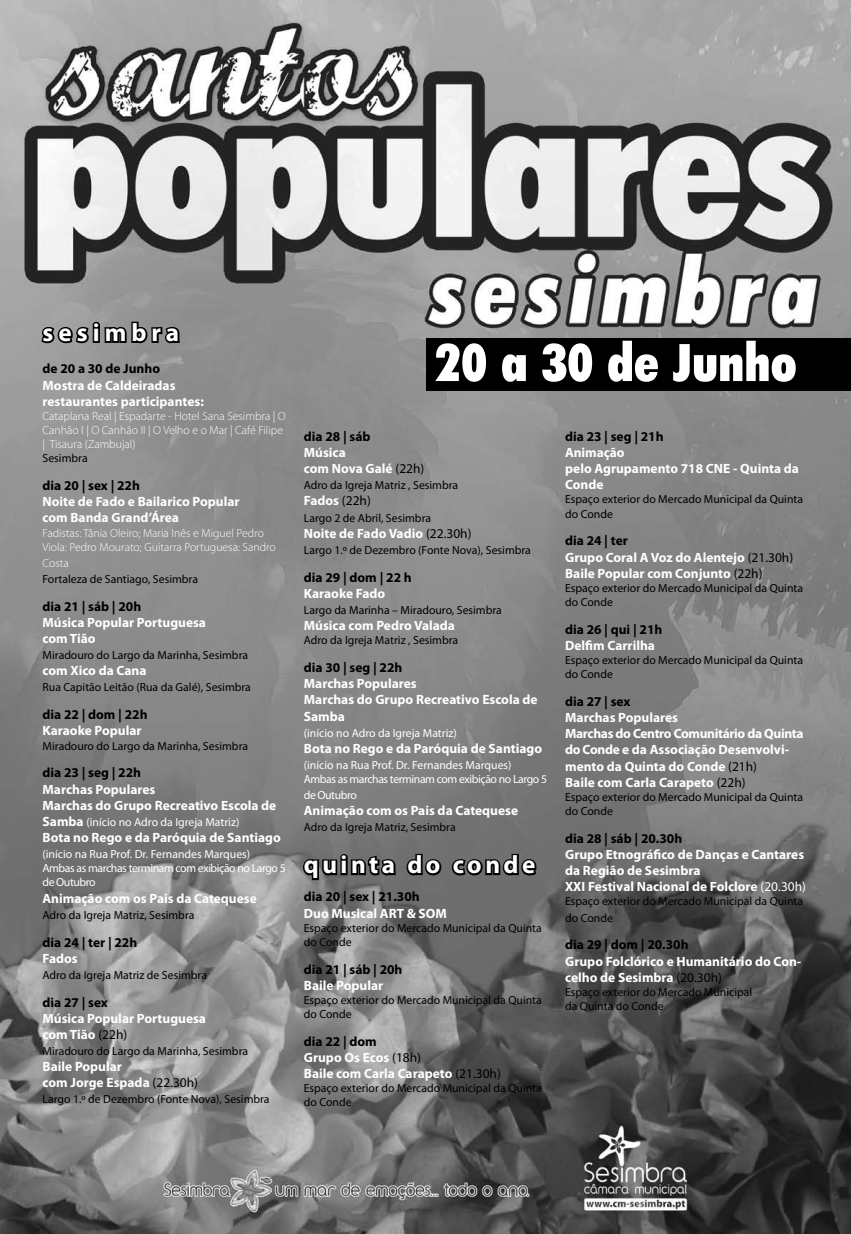
<style>
.page{position:relative;width:851px;height:1234px;background:#fff}
.page>*{position:absolute;margin:0;border:0;box-sizing:border-box;transform-origin:0 0}
.t1{font:900 condensed 51.9px "Futura BT";letter-spacing:.01em;color:#fff}
.t2{font:700 25.2px "Myriad Pro";letter-spacing:.14em;color:#fff}
.t3{font:700 25.2px "Myriad Pro";letter-spacing:.2em;color:#fff}
.t4{font:700 13.5px/16px "Myriad Pro";color:#fff}
.t5{font:700 13.5px "Myriad Pro";color:#000}
.t6{font:11.7px/14.1px "Myriad Pro";color:#000}
.t7{font:300 11.7px/14.1px "Myriad Pro";color:#fff}
.t8{font:11.7px/14.1px "Myriad Pro";letter-spacing:-.035em;color:#fff}
.t9{font:11.7px "Myriad Pro";letter-spacing:-.01em;color:#fff}
.s1{font-weight:700;font-size:13.5px}
.s2{font-weight:400;color:#000}
.s3{color:#000}
.s4{font-weight:400}
</style>
<div class="page">
<img style="left:0;top:0;width:850px;height:1233px">
<svg style="left:39px;top:325px;width:51px;height:20px"></svg>
<div style="left:93px;top:327px;width:7px;height:16px;border:3px solid #000"></div>
<div style="left:93px;top:322px;width:7px;height:7px;border:3px solid #000;border-radius:50%"></div>
<svg style="left:103px;top:263px;width:79px;height:85px;background:#808080"></svg>
<svg style="left:301px;top:857px;width:38px;height:102px;background:#656565"></svg>
<div style="left:340px;top:859px;width:7px;height:15px;border:3px solid #000"></div>
<div style="left:340px;top:853px;width:8px;height:8px;border:3px solid #000;border-radius:50%"></div>
<svg style="left:349px;top:834px;width:49px;height:43px;background:#525252"></svg>
<svg style="left:405px;top:802px;width:38px;height:74px;background:#616161"></svg>
<svg style="left:450px;top:802px;width:88px;height:125px;background:#656565"></svg>
<div style="left:426px;top:337px;width:424px;height:53px;background:#000"></div>
<h2 class="t3" style="left:43px;top:316px;width:138px">sesimbra</h2>
<p class="t5" style="left:43px;top:360px;width:119px">de 20 a 30 de Junho</p>
<p class="t4" style="left:43px;top:376px;width:163px">Mostra de Caldeiradas restaurantes participantes:</p>
<p class="t7" style="left:43px;top:409px;width:245px">Cataplana Real | Espadarte - Hotel Sana Sesimbra | O<br>Canhão I | O Canhão II | O Velho e o Mar | Café Filipe | Tisaura (Zambujal)</p>
<p class="t6" style="left:43px;top:451px;width:47px">Sesimbra</p>
<p class="t5" style="left:43px;top:476px;width:99px">dia 20 | sex | 22h</p>
<p class="t4" style="left:43px;top:493px;width:198px">Noite de Fado e Bailarico Popular com Banda Grand’Área</p>
<p class="t7" style="left:43px;top:525px;width:235px">Fadistas: Tânia Oleiro; Maria Inês e Miguel Pedro<br>Viola: Pedro Mourato; Guitarra Portuguesa: Sandro</p>
<p class="t7" style="left:43px;top:555px;width:28px">Costa</p>
<p class="t6" style="left:43px;top:571px;width:157px">Fortaleza de Santiago, Sesimbra</p>
<p class="t5" style="left:43px;top:597px;width:100px">dia 21 | sáb | 20h</p>
<p class="t4" style="left:43px;top:613px;width:165px">Música Popular Portuguesa com Tião</p>
<p class="t6" style="left:43px;top:648px;width:207px">Miradouro do Largo da Marinha, Sesimbra</p>
<p class="t4" style="left:43px;top:662px;width:105px">com Xico da Cana</p>
<p class="t6" style="left:43px;top:680px;width:210px">Rua Capitão Leitão (Rua da Galé), Sesimbra</p>
<p class="t5" style="left:43px;top:705px;width:106px">dia 22 | dom | 22h</p>
<p class="t4" style="left:43px;top:722px;width:101px">Karaoke Popular</p>
<p class="t6" style="left:43px;top:738px;width:207px">Miradouro do Largo da Marinha, Sesimbra</p>
<p class="t5" style="left:43px;top:764px;width:100px">dia 23 | seg | 22h</p>
<p class="t4" style="left:43px;top:780px;width:235px">Marchas Populares<br>Marchas do Grupo Recreativo Escola de</p>
<p class="t9" style="left:43px;top:814px;width:198px"><span class="s1">Samba</span> (início no Adro da Igreja Matriz)</p>
<p class="t4" style="left:43px;top:828px;width:240px">Bota no Rego e da Paróquia de Santiago</p>
<p class="t8" style="left:43px;top:846px;width:245px">(início na Rua Prof. Dr. Fernandes Marques)<br>Ambas as marchas terminam com exibição no Largo 5 de Outubro</p>
<p class="t4" style="left:43px;top:889px;width:216px">Animação com os Pais da Catequese</p>
<p class="t6" style="left:43px;top:907px;width:153px">Adro da Igreja Matriz, Sesimbra</p>
<p class="t5" style="left:43px;top:932px;width:96px">dia 24 | ter | 22h</p>
<p class="t4" style="left:43px;top:949px;width:37px">Fados</p>
<p class="t6" style="left:43px;top:967px;width:166px">Adro da Igreja Matriz de Sesimbra</p>
<p class="t5" style="left:43px;top:993px;width:67px">dia 27 | sex</p>
<p class="t4" style="left:43px;top:1009px;width:165px">Música Popular Portuguesa com Tião <span class="s2">(22h)</span></p>
<p class="t6" style="left:43px;top:1043px;width:207px">Miradouro do Largo da Marinha, Sesimbra</p>
<p class="t4" style="left:43px;top:1057px;width:157px">Baile Popular<br>com Jorge Espada <span class="s2">(22.30h)</span></p>
<p class="t6" style="left:43px;top:1092px;width:228px">Largo 1.º de Dezembro (Fonte Nova), Sesimbra</p>
<h1 class="t1" style="left:435px;top:331px;width:363px">20 a 30 de Junho</h1>
<p class="t5" style="left:304px;top:427px;width:68px">dia 28 | sáb</p>
<p class="t4" style="left:304px;top:444px;width:122px">Música<br>com Nova Galé <span class="s2">(22h)</span></p>
<p class="t6" style="left:304px;top:478px;width:156px">Adro da Igreja Matriz , Sesimbra</p>
<p class="t4" style="left:304px;top:492px;width:68px">Fados <span class="s2">(22h)</span></p>
<p class="t6" style="left:304px;top:510px;width:129px">Largo 2 de Abril, Sesimbra</p>
<p class="t4" style="left:304px;top:524px;width:169px">Noite de Fado Vadio <span class="s2">(22.30h)</span></p>
<p class="t6" style="left:304px;top:542px;width:228px">Largo 1.º de Dezembro (Fonte Nova), Sesimbra</p>
<p class="t5" style="left:304px;top:568px;width:109px">dia 29 | dom | 22 h</p>
<p class="t4" style="left:304px;top:584px;width:83px">Karaoke Fado</p>
<p class="t6" style="left:304px;top:602px;width:199px">Largo da Marinha – Miradouro, Sesimbra</p>
<p class="t4" style="left:304px;top:617px;width:153px">Música com Pedro Valada</p>
<p class="t6" style="left:304px;top:633px;width:156px">Adro da Igreja Matriz , Sesimbra</p>
<p class="t5" style="left:304px;top:658px;width:100px">dia 30 | seg | 22h</p>
<p class="t4" style="left:304px;top:675px;width:235px">Marchas Populares<br>Marchas do Grupo Recreativo Escola de<br>Samba</p>
<p class="t9" style="left:304px;top:725px;width:154px">(início no Adro da Igreja Matriz)</p>
<p class="t4" style="left:304px;top:739px;width:240px">Bota no Rego e da Paróquia de Santiago</p>
<p class="t8" style="left:304px;top:757px;width:245px">(início na Rua Prof. Dr. Fernandes Marques)<br>Ambas as marchas terminam com exibição no Largo 5</p>
<p class="t8" style="left:304px;top:787px;width:54px">de Outubro</p>
<p class="t4" style="left:304px;top:802px;width:216px">Animação com os Pais da Catequese</p>
<p class="t6" style="left:304px;top:820px;width:153px">Adro da Igreja Matriz, Sesimbra</p>
<h2 class="t2" style="left:304px;top:848px;width:233px">quinta do conde</h2>
<p class="t5" style="left:304px;top:887px;width:117px">dia 20 | sex | 21.30h</p>
<p class="t4" style="left:304px;top:904px;width:144px">Duo Musical ART &amp; SOM</p>
<p class="t6" style="left:304px;top:920px;width:239px">Espaço exterior do Mercado Municipal da Quinta do Conde</p>
<p class="t5" style="left:304px;top:960px;width:100px">dia 21 | sáb | 20h</p>
<p class="t4" style="left:304px;top:976px;width:81px">Baile Popular</p>
<p class="t6" style="left:304px;top:992px;width:239px">Espaço exterior do Mercado Municipal da Quinta do Conde</p>
<p class="t4" style="left:304px;top:1032px;width:198px"><span class="s3">dia 22 | dom<br></span>Grupo Os Ecos <span class="s2">(18h)<br></span>Baile com Carla Carapeto <span class="s2">(21.30h)</span></p>
<p class="t6" style="left:304px;top:1080px;width:239px">Espaço exterior do Mercado Municipal da Quinta do Conde</p>
<p class="t5" style="left:565px;top:427px;width:100px">dia 23 | seg | 21h</p>
<p class="t4" style="left:565px;top:444px;width:235px">Animação<br>pelo Agrupamento 718 CNE - Quinta da<br>Conde</p>
<p class="t6" style="left:565px;top:492px;width:239px">Espaço exterior do Mercado Municipal da Quinta do Conde</p>
<p class="t4" style="left:565px;top:532px;width:229px"><span class="s3">dia 24 | ter<br></span>Grupo Coral A Voz do Alentejo <span class="s2">(21.30h)<br></span>Baile Popular com Conjunto <span class="s2">(22h)</span></p>
<p class="t6" style="left:565px;top:580px;width:239px">Espaço exterior do Mercado Municipal da Quinta do Conde</p>
<p class="t5" style="left:565px;top:620px;width:99px">dia 26 | qui | 21h</p>
<p class="t4" style="left:565px;top:636px;width:91px">Delfim Carrilha</p>
<p class="t6" style="left:565px;top:652px;width:239px">Espaço exterior do Mercado Municipal da Quinta do Conde</p>
<p class="t5" style="left:565px;top:692px;width:67px">dia 27 | sex</p>
<p class="t4" style="left:565px;top:709px;width:240px">Marchas Populares<br>Marchas do Centro Comunitário da Quinta do Conde e da Associação Desenvolvi&shy;mento da Quinta do Conde <span class="s2">(21h)<br></span>Baile com Carla Carapeto <span class="s2">(22h)</span></p>
<p class="t6" style="left:565px;top:789px;width:239px">Espaço exterior do Mercado Municipal da Quinta do Conde</p>
<p class="t5" style="left:565px;top:829px;width:119px">dia 28 | sáb | 20.30h</p>
<p class="t4" style="left:565px;top:845px;width:242px">Grupo Etnográfico de Danças e Cantares da Região de Sesimbra<br>XXI Festival Nacional de Folclore <span class="s4">(20.30h)</span></p>
<p class="t6" style="left:565px;top:893px;width:239px;line-height:16px">Espaço exterior do Mercado Municipal da Quinta do Conde</p>
<p class="t5" style="left:565px;top:935px;width:125px">dia 29 | dom | 20.30h</p>
<p class="t4" style="left:565px;top:952px;width:237px">Grupo Folclórico e Humanitário do Con&shy;celho de Sesimbra <span class="s2">(20.30h)</span></p>
<p class="t6" style="left:565px;top:984px;width:189px">Espaço exterior do Mercado Municipal da Quinta do Conde</p>
</div>
